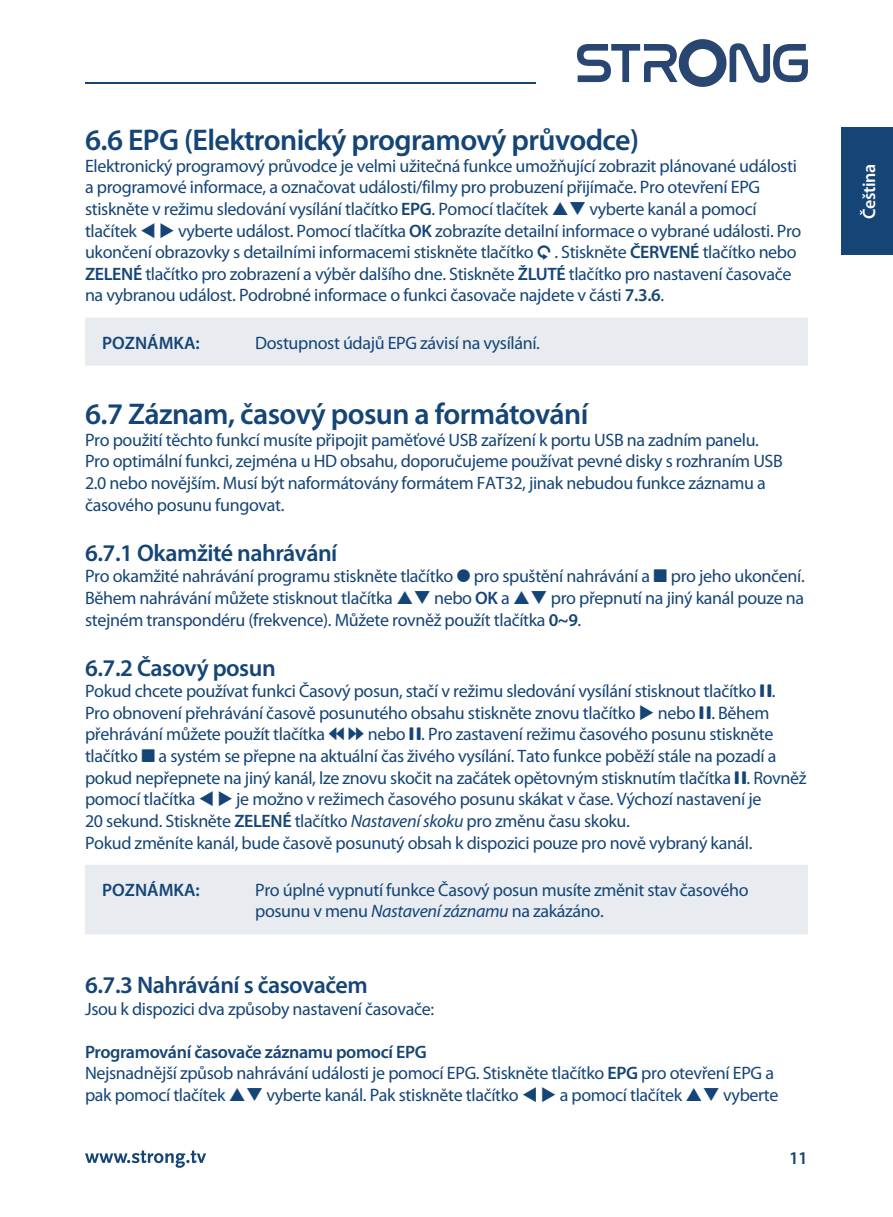
<style>
.page{position:relative;width:893px;height:1217px;background:#fff}
.page>*{position:absolute;margin:0;border:0;box-sizing:border-box;transform-origin:0 0}
.t1{font:600 30px "Myriad Pro";letter-spacing:-.02em;color:#154577}
.t2{font:600 24px "Myriad Pro";letter-spacing:-.02em;color:#154577}
.t3{font:18px/21.6px "Myriad Pro";letter-spacing:-.02em;color:#154577}
.t4{font:600 18px "Myriad Pro";color:#154577}
.t5{font:600 18px "Myriad Pro";letter-spacing:-.02em;color:#fff}
.s1{font-weight:600}
.s2{font-family:"Guifxv 2 Transports"}
.s3{font-style:italic}
</style>
<div class="page">
<div style="left:842px;top:128px;width:51px;height:127px;background:#154577"></div>
<div style="left:85px;top:317px;width:723px;height:150px;background:#e8ecf1"></div>
<div style="left:85px;top:365px;width:723px;height:105px;background:#fff"></div>
<div style="left:85px;top:864px;width:723px;height:150px;background:#e8ecf1"></div>
<div style="left:85px;top:934px;width:723px;height:105px;background:#fff"></div>
<svg style="left:85px;top:1150px;width:121px;height:17px"></svg>
<hr style="left:85px;top:82px;width:450px;height:1px;background:#154577">
<svg style="left:577px;top:39px;width:231px;height:48px"></svg>
<h1 class="t1" style="left:85px;top:121px;width:555px">6.6 EPG (Elektronický programový průvodce)</h1>
<p class="t3" style="left:85px;top:155px;width:718px">Elektronický programový průvodce je velmi užitečná funkce umožňující zobrazit plánované události a programové informace, a označovat události/filmy pro probuzení přijímače. Pro otevření EPG stiskněte v režimu sledování vysílání tlačítko <span class="s1">EPG</span>. Pomocí tlačítek ❑ vyberte kanál a pomocí tlačítek ▼ ◆ vyberte událost. Pomocí tlačítka <span class="s1">OK</span> zobrazíte detailní informace o vybrané události. Pro ukončení obrazovky s detailními informacemi stiskněte tlačítko <span class="s2">9</span> . Stiskněte <span class="s1">ČERVENÉ</span> tlačítko nebo <span class="s1">ZELENÉ</span> tlačítko pro zobrazení a výběr dalšího dne. Stiskněte <span class="s1">ŽLUTÉ</span> tlačítko pro nastavení časovače na vybranou událost. Podrobné informace o funkci časovače najdete v části <span class="s1">7.3.6</span>.</p>
<p class="t4" style="left:102px;top:331px;width:99px">POZNÁMKA:</p>
<p class="t3" style="left:255px;top:332px;width:286px">Dostupnost údajů EPG závisí na vysílání.</p>
<h1 class="t1" style="left:85px;top:395px;width:505px">6.7 Záznam, časový posun a formátování</h1>
<p class="t3" style="left:85px;top:429px;width:699px">Pro použití těchto funkcí musíte připojit paměťové USB zařízení k portu USB na zadním panelu.<br>Pro optimální funkci, zejména u HD obsahu, doporučujeme používat pevné disky s rozhraním USB 2.0 nebo novějším. Musí být naformátovány formátem FAT32, jinak nebudou funkce záznamu a časového posunu fungovat.</p>
<h2 class="t2" style="left:85px;top:537px;width:254px">6.7.1 Okamžité nahrávání</h2>
<p class="t3" style="left:85px;top:565px;width:721px;text-align:justify">Pro okamžité nahrávání programu stiskněte tlačítko <span class="s2">4</span> pro spuštění nahrávání a <span class="s2">3</span> pro jeho ukončení.<br>Během nahrávání můžete stisknout tlačítka ❑ nebo <span class="s1">OK</span> a ❑ pro přepnutí na jiný kanál pouze na stejném transpondéru (frekvence). Můžete rovněž použít tlačítka <span class="s1">0~9</span>.</p>
<h2 class="t2" style="left:85px;top:652px;width:192px">6.7.2 Časový posun</h2>
<p class="t3" style="left:85px;top:680px;width:723px">Pokud chcete používat funkci Časový posun, stačí v režimu sledování vysílání stisknout tlačítko <span class="s2">2</span>.<br>Pro obnovení přehrávání časově posunutého obsahu stiskněte znovu tlačítko ◆ nebo <span class="s2">2</span>. Během přehrávání můžete použít tlačítka <span class="s2">5 6</span> nebo <span class="s2">2</span>. Pro zastavení režimu časového posunu stiskněte tlačítko <span class="s2">3</span> a systém se přepne na aktuální čas živého vysílání. Tato funkce poběží stále na pozadí a pokud nepřepnete na jiný kanál, lze znovu skočit na začátek opětovným stisknutím tlačítka <span class="s2">2</span>. Rovněž pomocí tlačítka ▼ ◆ je možno v režimech časového posunu skákat v čase. Výchozí nastavení je<br>20 sekund. Stiskněte <span class="s1">ZELENÉ</span> tlačítko <span class="s3">Nastavení skoku</span> pro změnu času skoku.<br>Pokud změníte kanál, bude časově posunutý obsah k dispozici pouze pro nově vybraný kanál.</p>
<p class="t4" style="left:102px;top:878px;width:99px">POZNÁMKA:</p>
<p class="t3" style="left:255px;top:879px;width:495px">Pro úplné vypnutí funkce Časový posun musíte změnit stav časového posunu v menu <span class="s3">Nastavení záznamu</span> na zakázáno.</p>
<h2 class="t2" style="left:85px;top:969px;width:284px">6.7.3 Nahrávání s časovačem</h2>
<p class="t3" style="left:85px;top:997px;width:351px">Jsou k dispozici dva způsoby nastavení časovače:</p>
<p class="t3" style="left:85px;top:1040px;width:695px"><span class="s1">Programování časovače záznamu pomocí EPG<br></span>Nejsnadnější způsob nahrávání události je pomocí EPG. Stiskněte tlačítko <span class="s1">EPG</span> pro otevření EPG a pak pomocí tlačítek ❑ vyberte kanál. Pak stiskněte tlačítko ▼ ◆ a pomocí tlačítek ❑ vyberte</p>
<p class="t4" style="left:789px;top:1146px;width:20px">11</p>
<p class="t5" style="left:858px;top:219px;width:57px;rotate:-90deg">Čeština</p>
</div>
